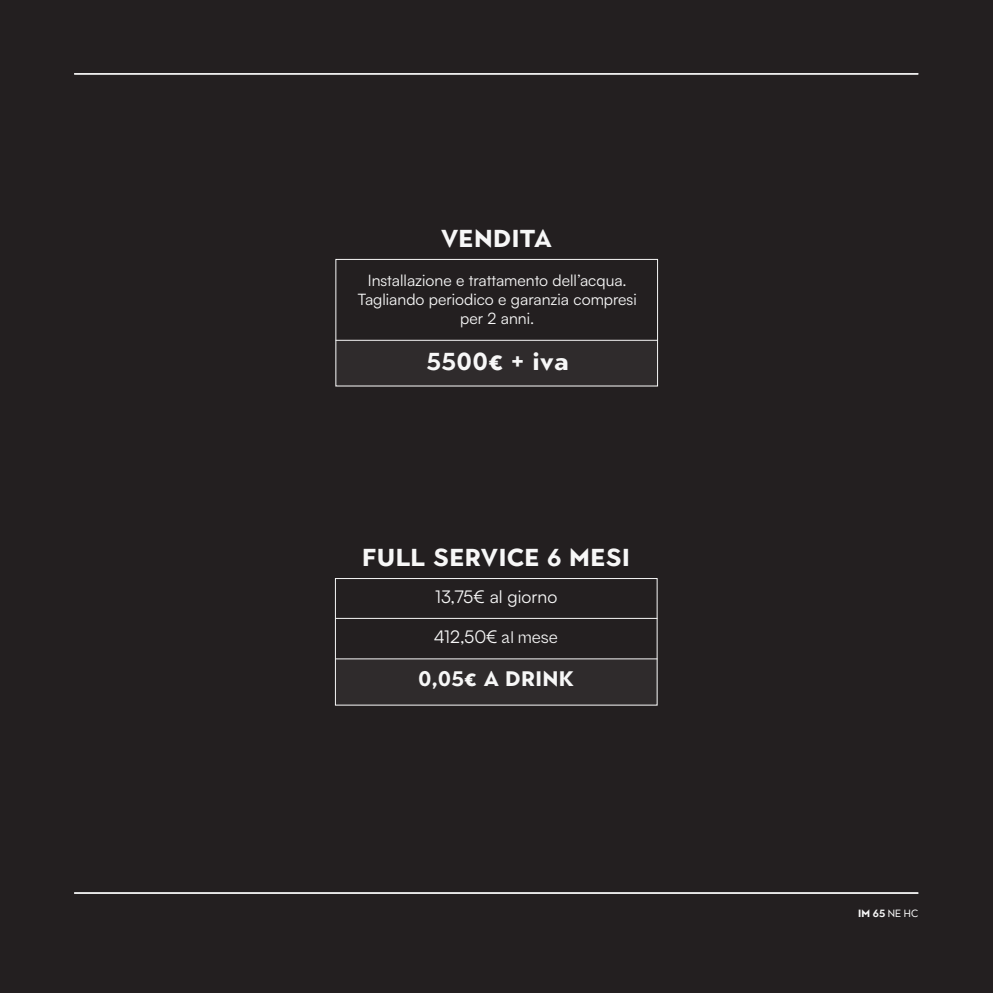
<style>
.page{position:relative;width:993px;height:993px;background:#fff}
.page>*{position:absolute;margin:0;border:0;box-sizing:border-box;transform-origin:0 0}
.t1{font:700 24.5px "Town 80 Text";letter-spacing:.025em;color:#f7f7f7}
.t2{font:700 21px "Town 80 Text";letter-spacing:.035em;color:#f7f7f7}
.t3{font:17.5px "Satoshi";color:#f7f7f7}
.t4{font:15.75px "Satoshi";color:#f7f7f7}
.t5{font:700 10.5px "Town 10 Display";color:#f7f7f7}
.s1{font-family:"Cabinet Grotesk"}
.s2{font-weight:400}
</style>
<div class="page">
<div style="left:0;top:0;width:992px;height:992px;background:#231f20"></div>
<hr style="left:74px;top:892px;width:843px;height:1px;background:#f7f7f7">
<hr style="left:74px;top:74px;width:843px;height:1px;background:#f7f7f7">
<hr style="left:74px;top:73px;width:843px;height:1px;background:#f7f7f7">
<div style="left:335px;top:340px;width:322px;height:46px;background:#2f2b2c"></div>
<div style="left:335px;top:578px;width:322px;height:127px;border:1px solid #f7f7f7"></div>
<hr style="left:335px;top:618px;width:322px;height:1px;background:#f7f7f7">
<hr style="left:335px;top:658px;width:322px;height:1px;background:#f7f7f7">
<div style="left:335px;top:259px;width:322px;height:127px;border:1px solid #f7f7f7"></div>
<hr style="left:335px;top:340px;width:322px;height:1px;background:#f7f7f7">
<div style="left:335px;top:659px;width:322px;height:46px;background:#2f2b2c"></div>
<p class="t1" style="left:441px;top:222px;width:112px">VENDITA</p>
<p class="t4" style="left:367px;top:269px;width:260px">Installazione e trattamento dell’acqua.</p>
<p class="t4" style="left:357px;top:288px;width:280px">Tagliando periodico e garanzia compresi</p>
<p class="t4" style="left:460px;top:307px;width:75px">per 2 anni.</p>
<p class="t1" style="left:426px;top:346px;width:144px">5500€ + iva</p>
<p class="t1" style="left:362px;top:541px;width:269px">FULL SERVICE 6 MESI</p>
<p class="t3" style="left:435px;top:585px;width:123px">13,75€ al giorno</p>
<p class="t3" style="left:433px;top:625px;width:126px">412,50€ <span class="s1">al mese</span></p>
<p class="t2" style="left:418px;top:665px;width:157px">0,05€ A DRINK</p>
<p class="t5" style="left:858px;top:907px;width:61px">IM 65 <span class="s2">nE HC</span></p>
</div>
